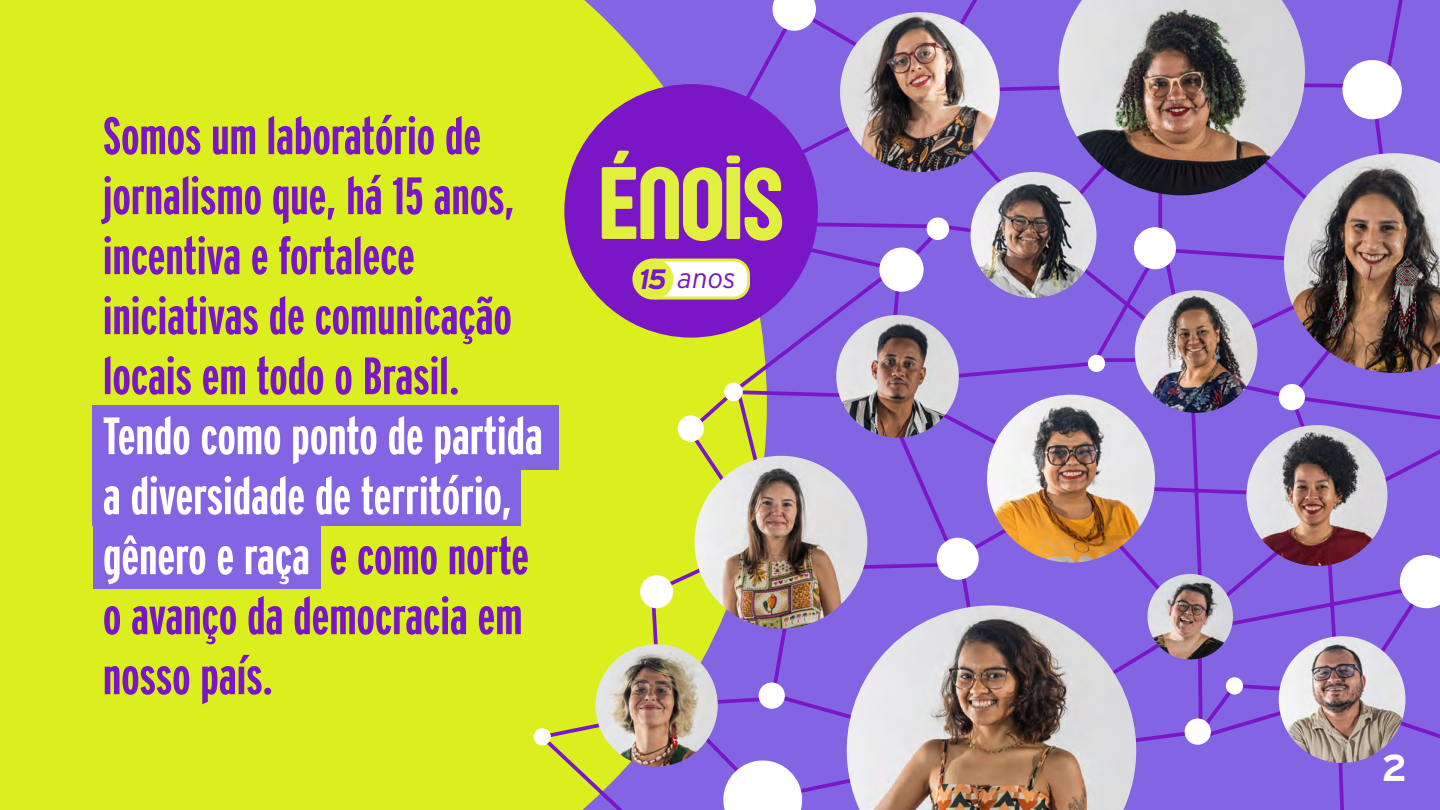
<style>
.page{position:relative;width:1440px;height:810px;background:#fff}
.page>*{position:absolute;margin:0;border:0;box-sizing:border-box;transform-origin:0 0}
.t1{font:700 52.5px/60px "Interstate Compressed";color:#7a16c6}
.t2{font:700 52.5px/60px "Interstate Compressed";color:#fff}
.t3{font:700 37.5px "Interstate";color:#fff}
.t4{font:italic 300 27.75px "Interstate";color:#7a16c6}
.s1{color:#7a16c6}
.s2{font-weight:700;font-size:27.97px}
</style>
<div class="page">
<div style="left:0;top:0;width:767px;height:810px;background:#dcef1e"></div>
<div style="left:676px;top:8px;width:722px;height:210px;background:#8364e3"></div>
<svg style="left:654px;top:218px;width:630px;height:585px;background:#9074c3"></svg>
<div style="left:992px;top:371px;width:448px;height:439px;background:#8364e3"></div>
<svg style="left:1381px;top:0;width:27px;height:84px;background:#815adf"></svg>
<svg style="left:946px;top:0;width:45px;height:47px"></svg>
<img style="left:1148px;top:574px;width:85px;height:85px;border-radius:43px">
<div style="left:1279px;top:384px;width:26px;height:26px;background:#fff;border-radius:50%"></div>
<svg style="left:772px;top:0;width:44px;height:31px"></svg>
<div style="left:1185px;top:718px;width:26px;height:27px;background:#fff;border-radius:50%"></div>
<div style="left:1226px;top:677px;width:17px;height:17px;background:#fff;border-radius:50%"></div>
<div style="left:1088px;top:355px;width:17px;height:17px;background:#fff;border-radius:50%"></div>
<div style="left:759px;top:682px;width:26px;height:27px;background:#fff;border-radius:50%"></div>
<div style="left:937px;top:538px;width:42px;height:42px;background:#fff;border-radius:50%"></div>
<svg style="left:755px;top:760px;width:47px;height:50px"></svg>
<div style="left:1134px;top:227px;width:42px;height:42px;background:#fff;border-radius:50%"></div>
<div style="left:879px;top:248px;width:45px;height:44px;background:#fff;border-radius:50%"></div>
<div style="left:927px;top:218px;width:22px;height:22px;background:#fff;border-radius:50%"></div>
<svg style="left:1400px;top:555px;width:40px;height:53px"></svg>
<div style="left:1342px;top:60px;width:60px;height:59px;background:#fff;border-radius:50%"></div>
<img style="left:840px;top:12px;width:160px;height:160px;border-radius:80px">
<img style="left:836px;top:315px;width:123px;height:123px;border-radius:61px">
<img style="left:1135px;top:290px;width:122px;height:123px;border-radius:61px">
<img style="left:1059px;top:0;width:246px;height:195px">
<img style="left:987px;top:395px;width:168px;height:168px;border-radius:84px">
<img style="left:1284px;top:153px;width:156px;height:220px">
<img style="left:847px;top:605px;width:289px;height:205px">
<img style="left:970px;top:172px;width:126px;height:126px;border-radius:63px">
<img style="left:1279px;top:636px;width:127px;height:127px;border-radius:63px">
<img style="left:1246px;top:425px;width:142px;height:141px;border-radius:70px">
<div style="left:678px;top:416px;width:26px;height:26px;background:#fff;border-radius:50%"></div>
<div style="left:724px;top:382px;width:19px;height:19px;background:#fff;border-radius:50%"></div>
<svg style="left:534px;top:542px;width:221px;height:268px;background:#c1c35f"></svg>
<div style="left:534px;top:728px;width:17px;height:18px;background:#fff;border-radius:50%"></div>
<div style="left:640px;top:575px;width:33px;height:33px;background:#fff;border-radius:50%"></div>
<img style="left:596px;top:644px;width:122px;height:122px;border-radius:61px">
<img style="left:694px;top:456px;width:173px;height:173px;border-radius:86px">
<div style="left:92px;top:466px;width:429px;height:60px;background:#8364e3"></div>
<div style="left:92px;top:405px;width:467px;height:65px;background:#8364e3"></div>
<div style="left:93px;top:526px;width:227px;height:63px;background:#8364e3"></div>
<div style="left:564px;top:84px;width:254px;height:254px;background:#7a16c6;border-radius:50%"></div>
<svg style="left:657px;top:259px;width:93px;height:41px;background:#f3f1da"></svg>
<div style="left:632px;top:259px;width:41px;height:41px;background:#e1ef40;border-radius:50%"></div>
<svg style="left:602px;top:151px;width:180px;height:90px"></svg>
<p class="t1" style="left:103px;top:105px;width:413px">Somos um laboratório de jornalismo que, há 15 anos, incentiva e fortalece iniciativas de comunicação locais em todo o Brasil.</p>
<p class="t2" style="left:103px;top:406px;width:441px">Tendo como ponto de partida a diversidade de território, gênero e raça <span class="s1">e como norte o avanço da democracia em nosso país.</span></p>
<p class="t4" style="left:639px;top:262px;width:99px"><span class="s2">15</span> anos</p>
<p class="t3" style="left:1381px;top:747px;width:27px">2</p>
</div>
